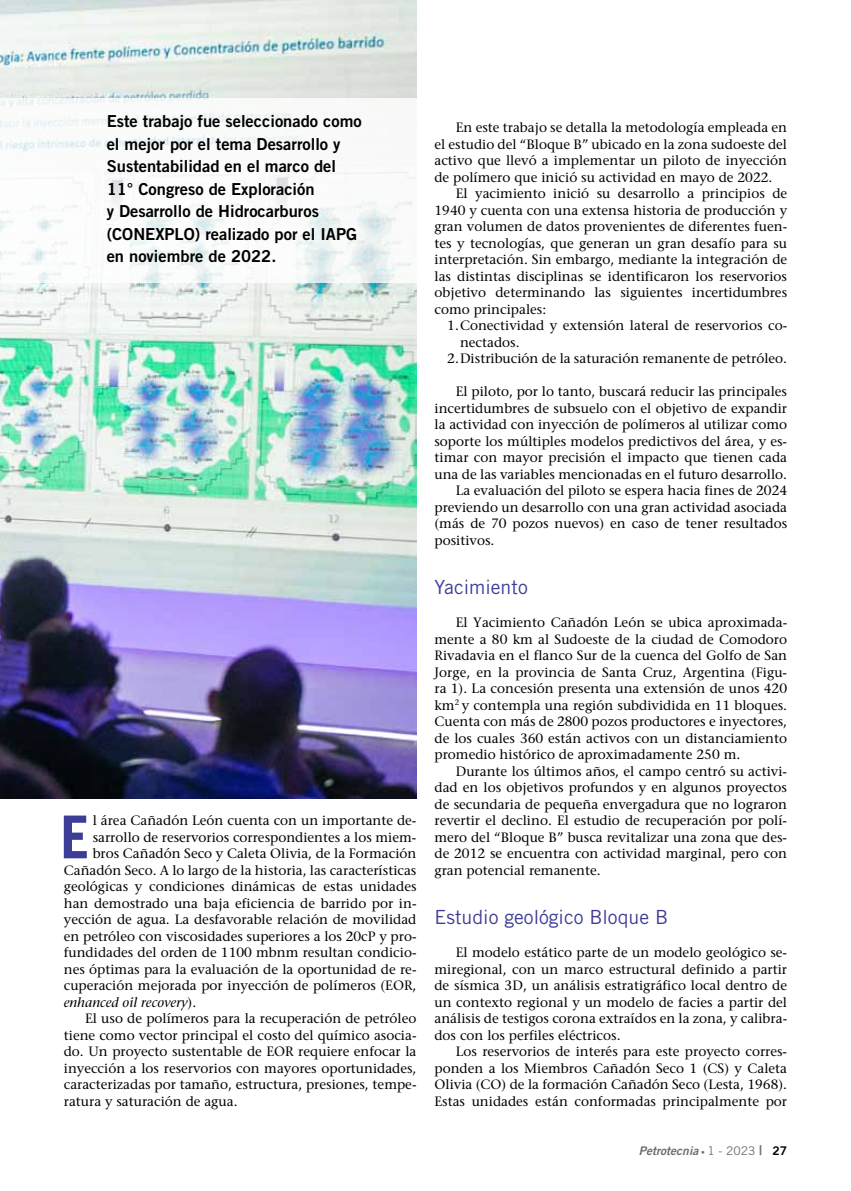
<style>
.page{position:relative;width:851px;height:1191px;background:#fff}
.page>*{position:absolute;margin:0;border:0;box-sizing:border-box;transform-origin:0 0}
.t1{font:700 59.25px "Trade Gothic";color:#3d3d98}
.t2{font:19.5px "Trade Gothic";color:#3d3d98}
.t3{font:16.5px/22.5px "Trade Gothic Bold Two";color:#000}
.t4{font:13.5px/16.5px "Stone Serif";color:#000;text-align:justify}
.t5{font:italic 13.5px "Stone Serif";color:#000}
.t6{font:italic 12px "Trade Gothic Bold Two";color:#6d6e71}
.s1{font-style:normal}
.s2{font-style:normal;font-size:7.5px}
.s3{font-family:"Trade Gothic";font-style:normal}
.s4{font-style:normal;font-size:13.5px}
.s5{font-style:normal;color:#000}
</style>
<div class="page">
<img style="left:0;top:0;width:416px;height:799px">
<div style="left:0;top:99px;width:416px;height:184px;background:#fff"></div>
<p class="t3" style="left:107px;top:110px;width:256px">Este trabajo fue seleccionado como el mejor por el tema Desarrollo y<br>Sustentabilidad en el marco del<br>11° Congreso de Exploración<br>y Desarrollo de Hidrocarburos (CONEXPLO) realizado por el IAPG en noviembre de 2022.</p>
<h1 class="t1" style="left:60px;top:800px;width:31px">E</h1>
<p class="t4" style="left:93px;top:812px;width:325px">l área Cañadón León cuenta con un importante de-</p>
<p class="t4" style="left:93px;top:828px;width:325px">sarrollo de reservorios correspondientes a los miem-</p>
<p class="t4" style="left:93px;top:845px;width:325px">bros Cañadón Seco y Caleta Olivia, de la Formación</p>
<p class="t4" style="left:64px;top:861px;width:354px">Cañadón Seco. A lo largo de la historia, las características</p>
<p class="t4" style="left:64px;top:878px;width:354px">geológicas y condiciones dinámicas de estas unidades</p>
<p class="t4" style="left:64px;top:894px;width:354px">han demostrado una baja eficiencia de barrido por in-</p>
<p class="t4" style="left:64px;top:911px;width:354px">yección de agua. La desfavorable relación de movilidad</p>
<p class="t4" style="left:64px;top:927px;width:354px">en petróleo con viscosidades superiores a los 20cP y pro-</p>
<p class="t4" style="left:64px;top:944px;width:354px">fundidades del orden de 1100 mbnm resultan condicio-</p>
<p class="t4" style="left:64px;top:960px;width:354px">nes óptimas para la evaluación de la oportunidad de re-</p>
<p class="t4" style="left:64px;top:977px;width:354px">cuperación mejorada por inyección de polímeros (EOR,</p>
<p class="t5" style="left:64px;top:994px;width:134px">enhanced oil recovery<span class="s1">).</span></p>
<p class="t4" style="left:85px;top:1010px;width:333px">El uso de polímeros para la recuperación de petróleo</p>
<p class="t4" style="left:64px;top:1026px;width:354px">tiene como vector principal el costo del químico asocia-</p>
<p class="t4" style="left:64px;top:1043px;width:354px">do. Un proyecto sustentable de EOR requiere enfocar la</p>
<p class="t4" style="left:64px;top:1059px;width:354px">inyección a los reservorios con mayores oportunidades,</p>
<p class="t4" style="left:64px;top:1076px;width:354px">caracterizadas por tamaño, estructura, presiones, tempe-</p>
<p class="t4" style="left:64px;top:1092px;width:175px">ratura y saturación de agua.</p>
<p class="t4" style="left:434px;top:119px;width:354px;text-indent:21px">En este trabajo se detalla la metodología empleada en el estudio del “Bloque B” ubicado en la zona sudoeste del activo que llevó a implementar un piloto de inyección de polímero que inició su actividad en mayo de 2022.</p>
<p class="t4" style="left:434px;top:185px;width:354px;text-indent:21px">El yacimiento inició su desarrollo a principios de 1940 y cuenta con una extensa historia de producción y gran volumen de datos provenientes de diferentes fuen&shy;tes y tecnologías, que generan un gran desafío para su interpretación. Sin embargo, mediante la integración de las distintas disciplinas se identificaron los reservorios objetivo determinando las siguientes incertidumbres como principales:</p>
<p class="t4" style="left:447px;top:317px;width:341px">1.Conectividad y extensión lateral de reservorios co-</p>
<p class="t4" style="left:460px;top:333px;width:61px">nectados.</p>
<p class="t4" style="left:447px;top:350px;width:341px">2.Distribución de la saturación remanente de petróleo.</p>
<p class="t4" style="left:455px;top:383px;width:333px">El piloto, por lo tanto, buscará reducir las principales</p>
<p class="t4" style="left:434px;top:399px;width:354px">incertidumbres de subsuelo con el objetivo de expandir</p>
<p class="t4" style="left:434px;top:416px;width:354px">la actividad con inyección de polímeros al utilizar como</p>
<p class="t4" style="left:434px;top:432px;width:354px">soporte los múltiples modelos predictivos del área, y es-</p>
<p class="t4" style="left:434px;top:449px;width:354px">timar con mayor precisión el impacto que tienen cada</p>
<p class="t4" style="left:434px;top:465px;width:354px">una de las variables mencionadas en el futuro desarrollo.</p>
<p class="t4" style="left:455px;top:482px;width:333px">La evaluación del piloto se espera hacia fines de 2024</p>
<p class="t4" style="left:434px;top:498px;width:354px">previendo un desarrollo con una gran actividad asociada</p>
<p class="t4" style="left:434px;top:515px;width:354px">(más de 70 pozos nuevos) en caso de tener resultados</p>
<p class="t4" style="left:434px;top:531px;width:61px">positivos.</p>
<h2 class="t2" style="left:434px;top:575px;width:95px">Yacimiento</h2>
<p class="t4" style="left:434px;top:614px;width:354px;text-indent:21px">El Yacimiento Cañadón León se ubica aproximada&shy;mente a 80 km al Sudoeste de la ciudad de Comodoro Rivadavia en el flanco Sur de la cuenca del Golfo de San Jorge, en la provincia de Santa Cruz, Argentina (Figu&shy;ra 1). La concesión presenta una extensión de unos 420 km<sup>2</sup> y contempla una región subdividida en 11 bloques.<br>Cuenta con más de 2800 pozos productores e inyectores, de los cuales 360 están activos con un distanciamiento promedio histórico de aproximadamente 250 m.</p>
<p class="t4" style="left:434px;top:762px;width:354px;text-indent:21px">Durante los últimos años, el campo centró su activi&shy;dad en los objetivos profundos y en algunos proyectos de secundaria de pequeña envergadura que no lograron revertir el declino. El estudio de recuperación por polí&shy;mero del “Bloque B” busca revitalizar una zona que des&shy;de 2012 se encuentra con actividad marginal, pero con gran potencial remanente.</p>
<h2 class="t2" style="left:434px;top:905px;width:235px">Estudio geológico Bloque B</h2>
<p class="t4" style="left:434px;top:944px;width:354px;text-indent:21px">El modelo estático parte de un modelo geológico se&shy;miregional, con un marco estructural definido a partir de sísmica 3D, un análisis estratigráfico local dentro de un contexto regional y un modelo de facies a partir del análisis de testigos corona extraídos en la zona, y calibra&shy;dos con los perfiles eléctricos.</p>
<p class="t4" style="left:434px;top:1043px;width:354px;text-indent:21px">Los reservorios de interés para este proyecto corres&shy;ponden a los Miembros Cañadón Seco 1 (CS) y Caleta Olivia (CO) de la formación Cañadón Seco (Lesta, 1968).<br>Estas unidades están conformadas principalmente por</p>
<p class="t6" style="left:639px;top:1143px;width:150px">Petrotecnia <span class="s2">•</span> <span class="s3">1 - 2023</span> <span class="s4">|</span> <span class="s5">27</span></p>
</div>
